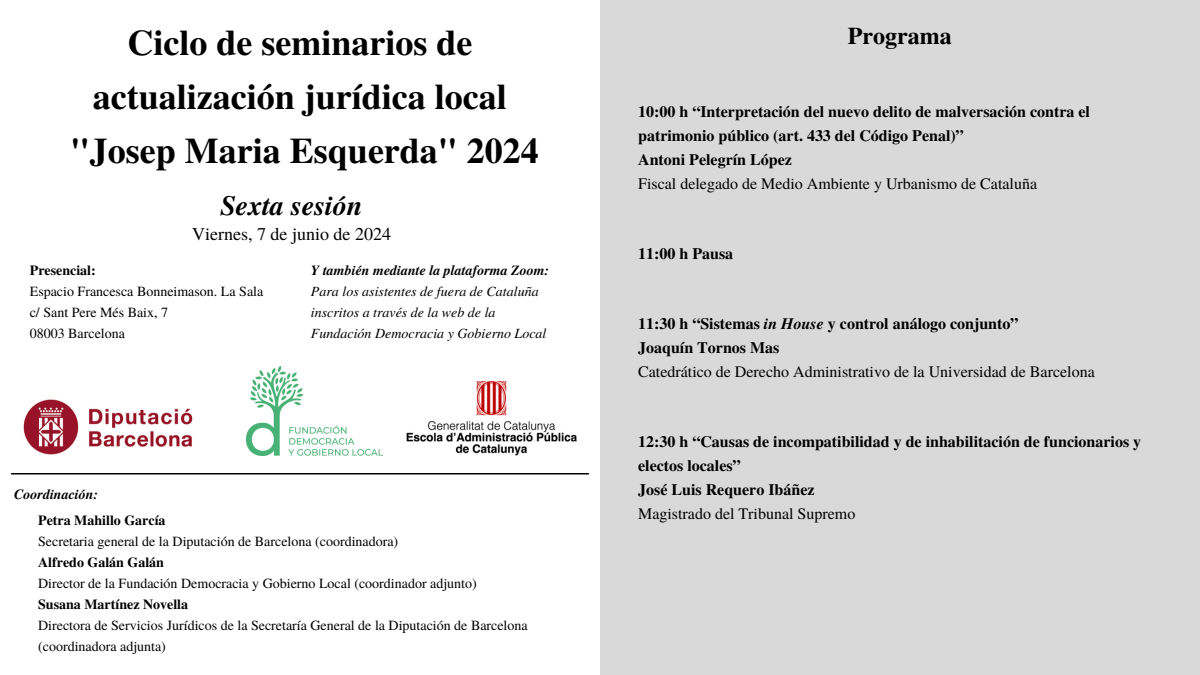
<style>
.page{position:relative;width:1200px;height:675px;background:#fff}
.page>*{position:absolute;margin:0;border:0;box-sizing:border-box;transform-origin:0 0}
.t1{font:700 36px/54px "Te X Gyre Termes";color:#000;text-align:center}
.t2{font:italic 700 28px "Te X Gyre Termes";color:#000}
.t3{font:700 24px "Te X Gyre Termes";color:#000}
.t4{font:18px "Te X Gyre Termes";color:#000}
.t5{font:700 16px/24px "Te X Gyre Termes";color:#000}
.t6{font:16px/24px "Te X Gyre Termes";color:#000}
.t7{font:14px/21px "Te X Gyre Termes";color:#000}
.t8{font:italic 14px/21px "Te X Gyre Termes";color:#000}
.t9{font:700 14px "Te X Gyre Termes";color:#000}
.t10{font:italic 700 14px "Te X Gyre Termes";color:#000}
.s1{font-weight:400}
.s2{font-weight:700}
.s3{font-weight:700;font-style:italic}
</style>
<div class="page">
<img style="left:10px;top:399px;width:183px;height:76px">
<div style="left:600px;top:0;width:600px;height:675px;background:#d9d9d9"></div>
<hr style="left:12px;top:473px;width:576px;height:2px;background:#000">
<img style="left:246px;top:366px;width:137px;height:89px">
<img style="left:407px;top:381px;width:170px;height:74px">
<h6 class="t1" style="left:70px;top:14px;width:470px">Ciclo de seminarios de actualización jurídica local "Josep Maria Esquerda" 2024</h6>
<h6 class="t2" style="left:220px;top:185px;width:144px">Sexta sesión</h6>
<p class="t4" style="left:192px;top:221px;width:200px">Viernes, 7 de junio de 2024</p>
<p class="t9" style="left:30px;top:259px;width:68px">Presencial:</p>
<p class="t7" style="left:30px;top:280px;width:235px">Espacio Francesca Bonneimason. La Sala</p>
<p class="t7" style="left:30px;top:301px;width:140px">c/ Sant Pere Més Baix, 7</p>
<p class="t7" style="left:30px;top:322px;width:97px">08003 Barcelona</p>
<p class="t10" style="left:311px;top:260px;width:240px">Y también mediante la plataforma Zoom:</p>
<p class="t8" style="left:311px;top:280px;width:237px">Para los asistentes de fuera de Cataluña inscritos a través de la web de la<br>Fundación Democracia y Gobierno Local</p>
<p class="t10" style="left:14px;top:484px;width:85px">Coordinación:</p>
<p class="t9" style="left:38px;top:509px;width:129px">Petra Mahillo García</p>
<p class="t7" style="left:38px;top:530px;width:362px">Secretaria general de la Diputación de Barcelona (coordinadora)</p>
<p class="t9" style="left:38px;top:551px;width:127px">Alfredo Galán Galán</p>
<p class="t7" style="left:38px;top:572px;width:440px">Director de la Fundación Democracia y Gobierno Local (coordinador adjunto)</p>
<p class="t9" style="left:38px;top:593px;width:152px">Susana Martínez Novella</p>
<p class="t7" style="left:38px;top:614px;width:491px">Directora de Servicios Jurídicos de la Secretaría General de la Diputación de Barcelona (coordinadora adjunta)</p>
<h1 class="t3" style="left:848px;top:17px;width:105px">Programa</h1>
<h2 class="t5" style="left:638px;top:99px;width:453px">10:00 h “Interpretación del nuevo delito de malversación contra el patrimonio público (art. 433 del Código Penal)”<br>Antoni Pelegrín López<br><span class="s1">Fiscal delegado de Medio Ambiente y Urbanismo de Cataluña</span></h2>
<h4 class="t5" style="left:638px;top:241px;width:97px">11:00 h Pausa</h4>
<p class="t6" style="left:638px;top:311px;width:458px"><span class="s2">11:30 h “Sistemas</span> <span class="s3">in House</span> <span class="s2">y control análogo conjunto”<br>Joaquín Tornos Mas<br></span>Catedrático de Derecho Administrativo de la Universidad de Barcelona</p>
<p class="t5" style="left:638px;top:429px;width:505px">12:30 h “Causas de incompatibilidad y de inhabilitación de funcionarios y electos locales”<br>José Luis Requero Ibáñez<br><span class="s1">Magistrado del Tribunal Supremo</span></p>
</div>
